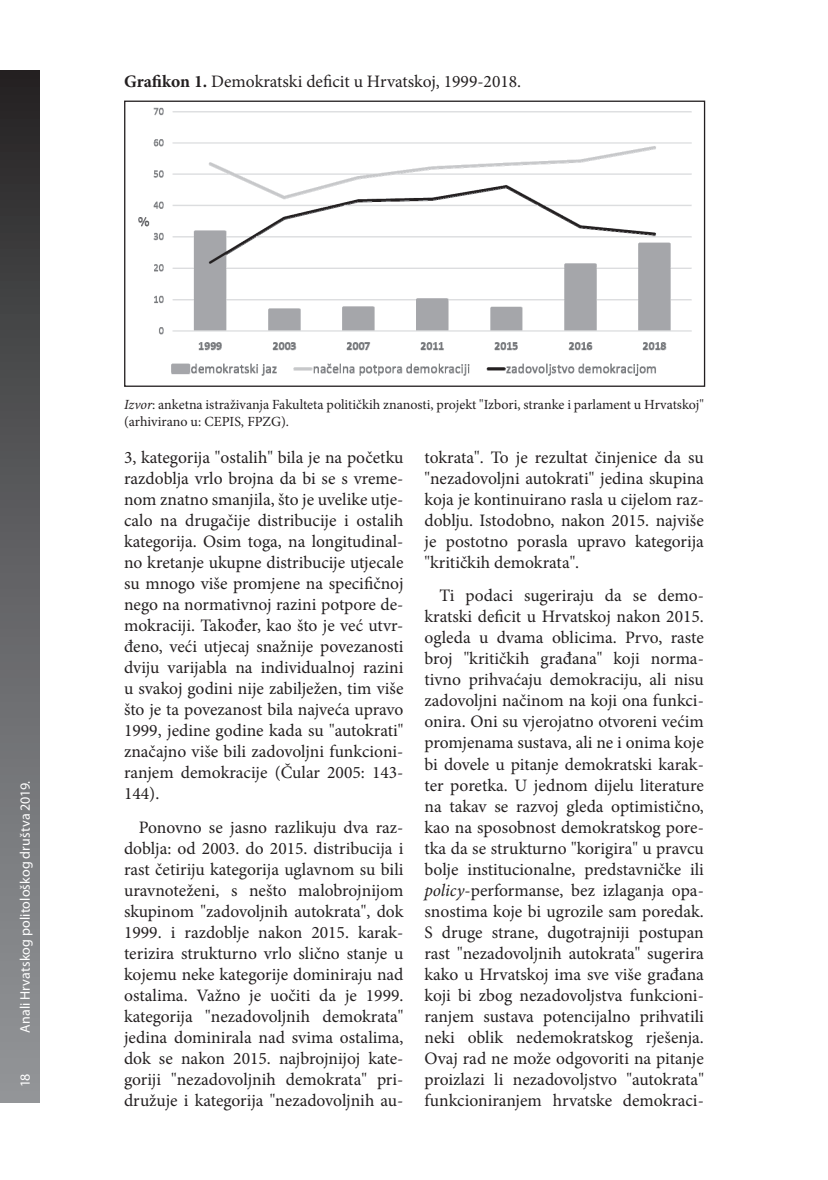
<style>
.page{position:relative;width:828px;height:1180px;background:#fff}
.page>*{position:absolute;margin:0;border:0;box-sizing:border-box;transform-origin:0 0}
.t1{font:17.5px/21px "Minion Pro";color:#231f20;text-align:justify}
.t2{font:14px/16.8px "Minion Pro";color:#231f20}
.t3{font:14px "Myriad Pro";letter-spacing:-.005em;color:#fff}
.s1{font-weight:700}
.s2{font-style:italic}
</style>
<div class="page">
<div style="left:0;top:70px;width:40px;height:1032px;background:linear-gradient(to bottom,#292728,#979a9d)"></div>
<img style="left:138px;top:108px;width:554px;height:268px">
<div style="left:124px;top:101px;width:581px;height:286px;border:1px solid #231f20"></div>
<p class="t1" style="left:124px;top:71px;width:398px"><span class="s1">Grafikon 1.</span> Demokratski deficit u Hrvatskoj, 1999-2018.</p>
<p class="t3" style="left:16px;top:1087px;width:308px;rotate:-90deg">18 Anali Hrvatskog politološkog društva 2019.</p>
<p class="t2" style="left:124px;top:396px;width:581px"><span class="s2">Izvor</span>: anketna istraživanja Fakulteta političkih znanosti, projekt "Izbori, stranke i parlament u Hrvatskoj" (arhivirano u: CEPIS, FPZG).</p>
<p class="t1" style="left:124px;top:447px;width:281px">3, kategorija "ostalih" bila je na početku razdoblja vrlo brojna da bi se s vreme&shy;nom znatno smanjila, što je uvelike utje&shy;calo na drugačije distribucije i ostalih kategorija. Osim toga, na longitudinal&shy;no kretanje ukupne distribucije utjecale su mnogo više promjene na specifičnoj nego na normativnoj razini potpore de&shy;mokraciji. Također, kao što je već utvr&shy;đeno, veći utjecaj snažnije povezanosti dviju varijabla na individualnoj razini u svakoj godini nije zabilježen, tim više što je ta povezanost bila najveća upravo 1999, jedine godine kada su "autokrati" značajno više bili zadovoljni funkcioni&shy;ranjem demokracije (Čular 2005: 143- 144).</p>
<p class="t1" style="left:124px;top:816px;width:281px;text-indent:15px">Ponovno se jasno razlikuju dva raz&shy;doblja: od 2003. do 2015. distribucija i rast četiriju kategorija uglavnom su bili uravnoteženi, s nešto malobrojnijom skupinom "zadovoljnih autokrata", dok 1999. i razdoblje nakon 2015. karak&shy;terizira strukturno vrlo slično stanje u kojemu neke kategorije dominiraju nad ostalima. Važno je uočiti da je 1999. kategorija "nezadovoljnih demokrata" jedina dominirala nad svima ostalima, dok se nakon 2015. najbrojnijoj kate&shy;goriji "nezadovoljnih demokrata" pri&shy;družuje i kategorija "nezadovoljnih au-</p>
<p class="t1" style="left:424px;top:447px;width:281px">tokrata". To je rezultat činjenice da su "nezadovoljni autokrati" jedina skupina koja je kontinuirano rasla u cijelom raz&shy;doblju. Istodobno, nakon 2015. najviše je postotno porasla upravo kategorija "kritičkih demokrata".</p>
<p class="t1" style="left:424px;top:585px;width:281px;text-indent:15px">Ti podaci sugeriraju da se demo&shy;kratski deficit u Hrvatskoj nakon 2015. ogleda u dvama oblicima. Prvo, raste broj "kritičkih građana" koji norma&shy;tivno prihvaćaju demokraciju, ali nisu zadovoljni načinom na koji ona funkci&shy;onira. Oni su vjerojatno otvoreni većim promjenama sustava, ali ne i onima koje bi dovele u pitanje demokratski karak&shy;ter poretka. U jednom dijelu literature na takav se razvoj gleda optimistično, kao na sposobnost demokratskog pore&shy;tka da se strukturno "korigira" u pravcu bolje institucionalne, predstavničke ili <span class="s2">policy</span>-performanse, bez izlaganja opa&shy;snostima koje bi ugrozile sam poredak.<br>S druge strane, dugotrajniji postupan rast "nezadovoljnih autokrata" sugerira kako u Hrvatskoj ima sve više građana koji bi zbog nezadovoljstva funkcioni&shy;ranjem sustava potencijalno prihvatili neki oblik nedemokratskog rješenja.<br>Ovaj rad ne može odgovoriti na pitanje proizlazi li nezadovoljstvo "autokrata" funkcioniranjem hrvatske demokraci-</p>
</div>
